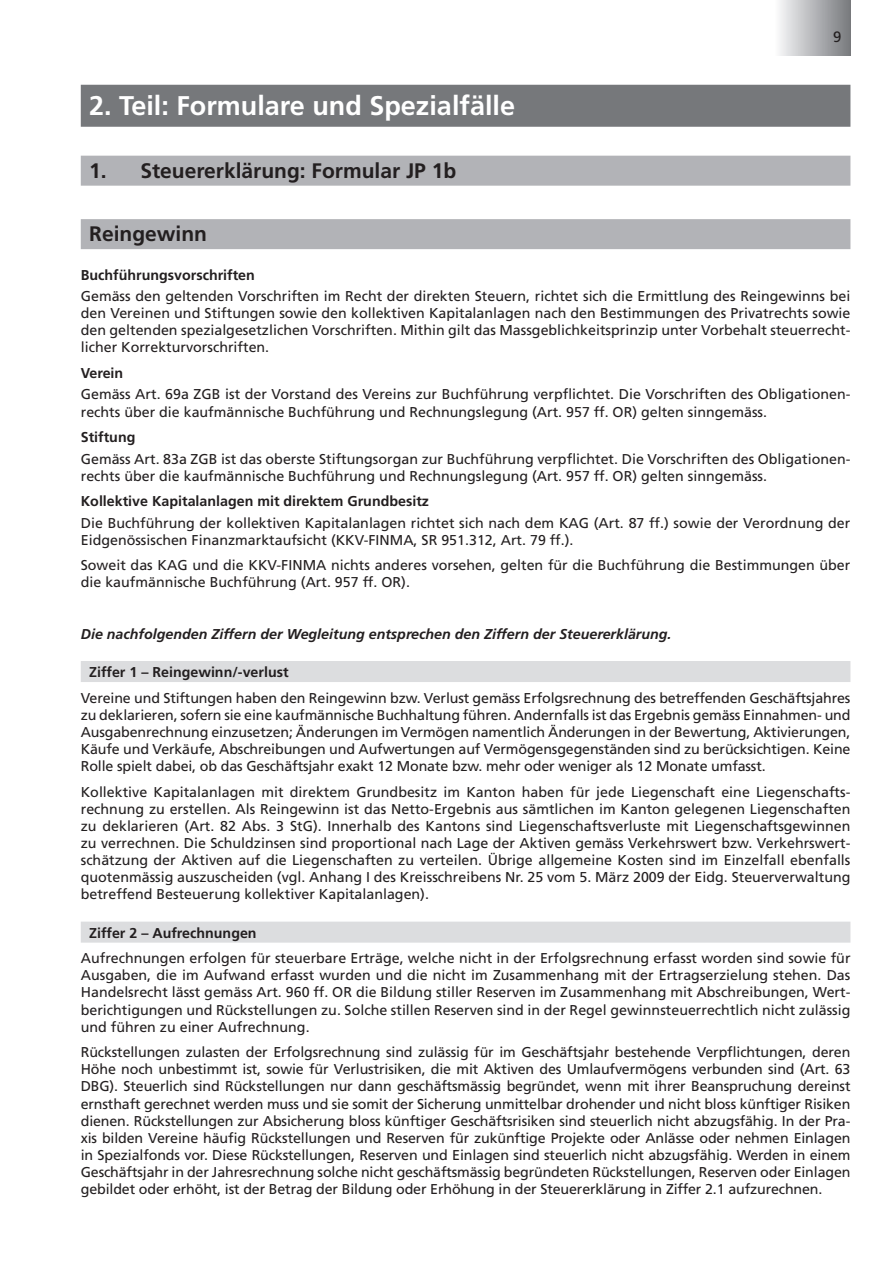
<style>
.page{position:relative;width:893px;height:1263px;background:#fff}
.page>*{position:absolute;margin:0;border:0;box-sizing:border-box;transform-origin:0 0}
.t1{font:700 27px "Frutiger";color:#fff}
.t2{font:700 21px "Frutiger";color:#231f20}
.t3{font:15px "Frutiger";color:#231f20}
.t4{font:14.25px/17.1px "Frutiger";color:#231f20;text-align:justify}
.t5{font:700 14.25px "Frutiger";color:#231f20}
.t6{font:italic 700 14.25px "Frutiger";color:#231f20}
</style>
<div class="page">
<div style="left:774px;top:0;width:76px;height:55px;background:linear-gradient(to right,#fcfcfd,#797b7f)"></div>
<div style="left:81px;top:85px;width:769px;height:42px;background:#76787b"></div>
<div style="left:81px;top:156px;width:769px;height:30px;background:#b2b3b7"></div>
<div style="left:81px;top:219px;width:769px;height:30px;background:#b2b3b7"></div>
<div style="left:81px;top:661px;width:769px;height:21px;background:#dcdddf"></div>
<div style="left:81px;top:922px;width:769px;height:21px;background:#dcdddf"></div>
<h1 class="t1" style="left:89px;top:89px;width:427px">2. Teil: Formulare und Spezialfälle</h1>
<h2 class="t2" style="left:89px;top:158px;width:368px">1. Steuererklärung: Formular JP 1b</h2>
<p class="t3" style="left:833px;top:28px;width:10px">9</p>
<h2 class="t2" style="left:89px;top:222px;width:119px">Reingewinn</h2>
<p class="t5" style="left:81px;top:266px;width:176px">Buchführungsvorschriften</p>
<p class="t4" style="left:81px;top:288px;width:771px">Gemäss den geltenden Vorschriften im Recht der direkten Steuern, richtet sich die Ermittlung des Reingewinns bei den Vereinen und Stiftungen sowie den kollektiven Kapitalanlagen nach den Bestimmungen des Privatrechts sowie den geltenden spezialgesetzlichen Vorschriften. Mithin gilt das Massgeblichkeitsprinzip unter Vorbehalt steuerrecht&shy;licher Korrekturvorschriften.</p>
<p class="t5" style="left:81px;top:365px;width:44px">Verein</p>
<p class="t4" style="left:81px;top:386px;width:771px">Gemäss Art. 69a ZGB ist der Vorstand des Vereins zur Buchführung verpflichtet. Die Vorschriften des Obligationen&shy;rechts über die kaufmännische Buchführung und Rechnungslegung (Art. 957 ff. OR) gelten sinngemäss.</p>
<p class="t5" style="left:81px;top:429px;width:56px">Stiftung</p>
<p class="t4" style="left:81px;top:450px;width:771px">Gemäss Art. 83a ZGB ist das oberste Stiftungsorgan zur Buchführung verpflichtet. Die Vorschriften des Obligationen&shy;rechts über die kaufmännische Buchführung und Rechnungslegung (Art. 957 ff. OR) gelten sinngemäss.</p>
<p class="t5" style="left:81px;top:493px;width:350px">Kollektive Kapitalanlagen mit direktem Grundbesitz</p>
<p class="t4" style="left:81px;top:514px;width:771px">Die Buchführung der kollektiven Kapitalanlagen richtet sich nach dem KAG (Art. 87 ff.) sowie der Verordnung der<br>Eidgenössischen Finanzmarktaufsicht (KKV-FINMA, SR 951.312, Art. 79 ff.).</p>
<p class="t4" style="left:81px;top:557px;width:771px">Soweit das KAG und die KKV-FINMA nichts anderes vorsehen, gelten für die Buchführung die Bestimmungen über die kaufmännische Buchführung (Art. 957 ff. OR).</p>
<p class="t6" style="left:81px;top:625px;width:592px">Die nachfolgenden Ziffern der Wegleitung entsprechen den Ziffern der Steuererklärung.</p>
<p class="t5" style="left:89px;top:664px;width:201px">Ziffer 1 – Reingewinn/-verlust</p>
<p class="t4" style="left:81px;top:689px;width:771px">Vereine und Stiftungen haben den Reingewinn bzw. Verlust gemäss Erfolgsrechnung des betreffenden Geschäftsjahres zu deklarieren, sofern sie eine kaufmännische Buchhaltung führen. Andernfalls ist das Ergebnis gemäss Einnahmen- und Ausgabenrechnung einzusetzen; Änderungen im Vermögen namentlich Änderungen in der Bewertung, Aktivierungen, Käufe und Verkäufe, Abschreibungen und Aufwertungen auf Vermögensgegenständen sind zu berücksichtigen. Keine Rolle spielt dabei, ob das Geschäftsjahr exakt 12 Monate bzw. mehr oder weniger als 12 Monate umfasst.</p>
<p class="t4" style="left:81px;top:783px;width:771px">Kollektive Kapitalanlagen mit direktem Grundbesitz im Kanton haben für jede Liegenschaft eine Liegenschafts&shy;rechnung zu erstellen. Als Reingewinn ist das Netto-Ergebnis aus sämtlichen im Kanton gelegenen Liegenschaften zu deklarieren (Art. 82 Abs. 3 StG). Innerhalb des Kantons sind Liegenschaftsverluste mit Liegenschaftsgewinnen zu verrechnen. Die Schuldzinsen sind proportional nach Lage der Aktiven gemäss Verkehrswert bzw. Verkehrswert&shy;schätzung der Aktiven auf die Liegenschaften zu verteilen. Übrige allgemeine Kosten sind im Einzelfall ebenfalls quotenmässig auszuscheiden (vgl. Anhang I des Kreisschreibens Nr. 25 vom 5. März 2009 der Eidg. Steuerverwaltung betreffend Besteuerung kollektiver Kapitalanlagen).</p>
<p class="t5" style="left:89px;top:924px;width:169px">Ziffer 2 – Aufrechnungen</p>
<p class="t4" style="left:81px;top:949px;width:771px">Aufrechnungen erfolgen für steuerbare Erträge, welche nicht in der Erfolgsrechnung erfasst worden sind sowie für Ausgaben, die im Aufwand erfasst wurden und die nicht im Zusammenhang mit der Ertragserzielung stehen. Das Handelsrecht lässt gemäss Art. 960 ff. OR die Bildung stiller Reserven im Zusammenhang mit Abschreibungen, Wert&shy;berichtigungen und Rückstellungen zu. Solche stillen Reserven sind in der Regel gewinnsteuerrechtlich nicht zulässig und führen zu einer Aufrechnung.</p>
<p class="t4" style="left:81px;top:1043px;width:771px">Rückstellungen zulasten der Erfolgsrechnung sind zulässig für im Geschäftsjahr bestehende Verpflichtungen, deren Höhe noch unbestimmt ist, sowie für Verlustrisiken, die mit Aktiven des Umlaufvermögens verbunden sind (Art. 63<br>DBG). Steuerlich sind Rückstellungen nur dann geschäftsmässig begründet, wenn mit ihrer Beanspruchung dereinst ernsthaft gerechnet werden muss und sie somit der Sicherung unmittelbar drohender und nicht bloss künftiger Risiken dienen. Rückstellungen zur Absicherung bloss künftiger Geschäftsrisiken sind steuerlich nicht abzugsfähig. In der Pra&shy;xis bilden Vereine häufig Rückstellungen und Reserven für zukünftige Projekte oder Anlässe oder nehmen Einlagen in Spezialfonds vor. Diese Rückstellungen, Reserven und Einlagen sind steuerlich nicht abzugsfähig. Werden in einem Geschäftsjahr in der Jahresrechnung solche nicht geschäftsmässig begründeten Rückstellungen, Reserven oder Einlagen gebildet oder erhöht, ist der Betrag der Bildung oder Erhöhung in der Steuererklärung in Ziffer 2.1 aufzurechnen.</p>
</div>
